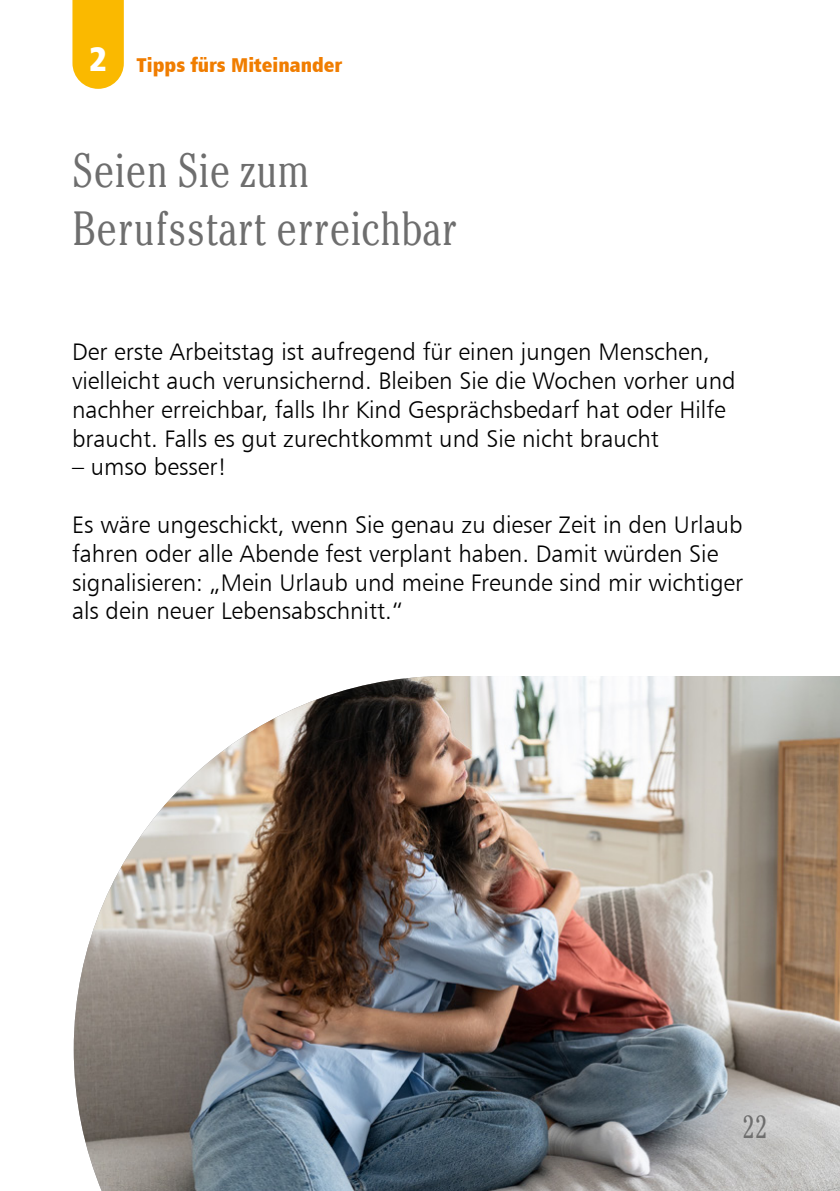
<style>
.page{position:relative;width:840px;height:1191px;background:#fff}
.page>*{position:absolute;margin:0;border:0;box-sizing:border-box;transform-origin:0 0}
.t1{font:300 condensed 48px/57.6px "Cheltenham";color:#6e6e6e}
.t2{font:300 condensed 32px "Cheltenham";color:#6e6e6e}
.t3{font:24px/28.8px "Humanist 777 BT Light B";color:#000}
.t4{font:20px "Humanist 777 BT Extra Black Cond B";color:#f07d00}
.s1{font-size:34px;color:#fff}
</style>
<div class="page">
<img style="left:74px;top:676px;width:765px;height:515px">
<svg style="left:72px;top:0;width:52px;height:89px;background:#fabe13"></svg>
<p class="t4" style="left:89px;top:52px;width:255px"><span class="s1">2</span> Tipps fürs Miteinander</p>
<h1 class="t1" style="left:72px;top:141px;width:387px">Seien Sie zum<br>Berufsstart erreichbar</h1>
<p class="t3" style="left:72px;top:337px;width:664px">Der erste Arbeitstag ist aufregend für einen jungen Menschen, vielleicht auch verunsichernd. Bleiben Sie die Wochen vorher und nachher erreichbar, falls Ihr Kind Gesprächsbedarf hat oder Hilfe braucht. Falls es gut zurechtkommt und Sie nicht braucht</p>
<p class="t3" style="left:72px;top:452px;width:156px">– umso besser!</p>
<p class="t3" style="left:72px;top:510px;width:672px">Es wäre ungeschickt, wenn Sie genau zu dieser Zeit in den Urlaub fahren oder alle Abende fest verplant haben. Damit würden Sie signalisieren: „Mein Urlaub und meine Freunde sind mir wichtiger als dein neuer Lebensabschnitt.“</p>
<h2 class="t2" style="left:742px;top:1108px;width:26px">22</h2>
</div>
